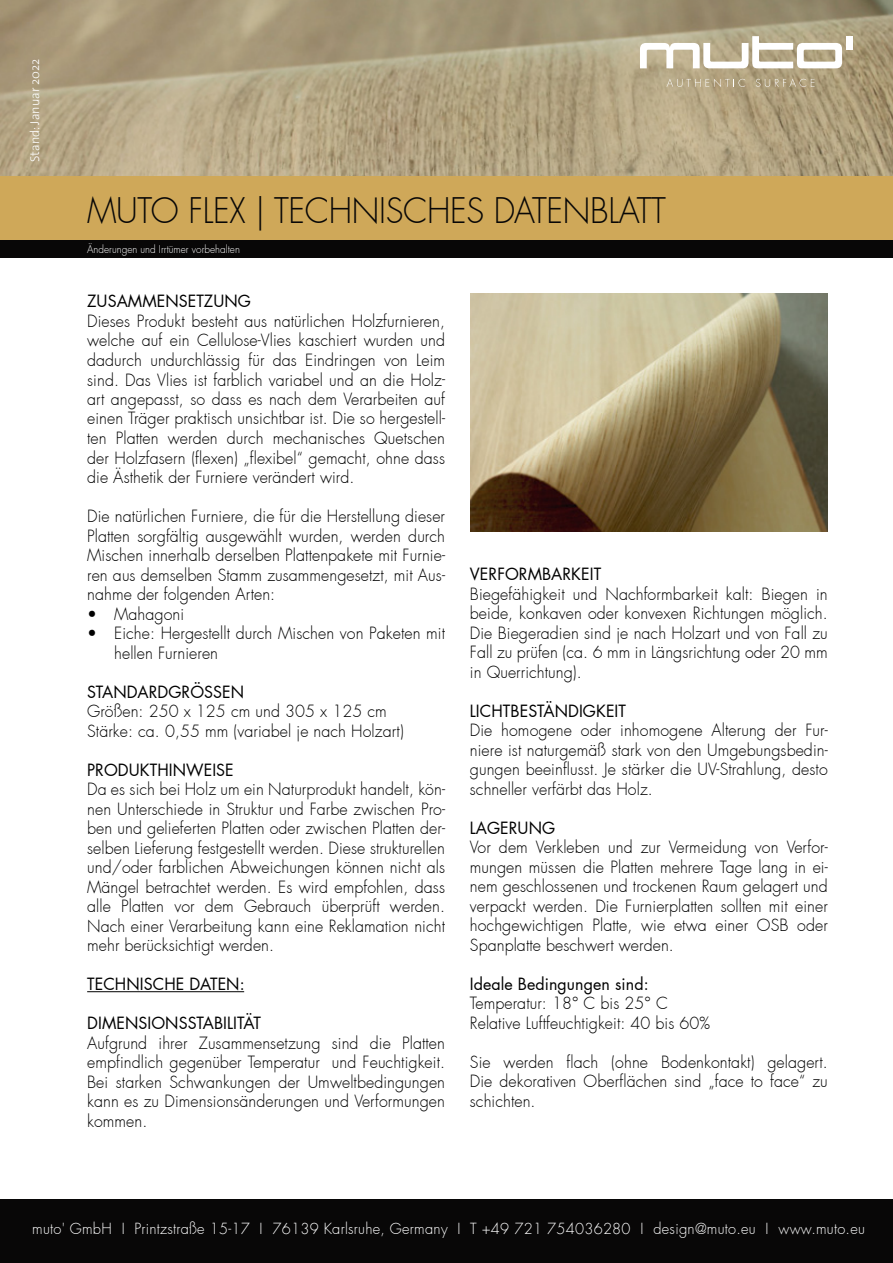
<style>
.page{position:relative;width:893px;height:1263px;background:#fff}
.page>*{position:absolute;margin:0;border:0;box-sizing:border-box;transform-origin:0 0}
.t1{font:300 34.5px "Futura LT Pro";letter-spacing:-.01em;color:#080707;scale:.95 1}
.t2{font:300 16.5px/19.5px "Futura";letter-spacing:.005em;color:#000;text-align:justify}
.t3{font:16.5px "Futura LT Pro";letter-spacing:.005em;color:#000}
.t4{font:300 15px "Futura LT Pro";letter-spacing:.02em;color:#fff}
.t5{font:300 12.75px "The Sans";color:#fff}
.t6{font:300 10.5px "Futura LT Pro";letter-spacing:.005em;color:#fff;scale:.95 1}
.s1{font-family:"Futura"}
</style>
<div class="page">
<div style="left:0;top:1199px;width:893px;height:64px;background:#080707"></div>
<img style="left:0;top:0;width:893px;height:176px">
<svg style="left:667px;top:79px;width:78px;height:8px"></svg>
<svg style="left:756px;top:79px;width:58px;height:8px"></svg>
<svg style="left:640px;top:36px;width:202px;height:32px"></svg>
<div style="left:846px;top:36px;width:7px;height:14px;background:#fff"></div>
<div style="left:0;top:240px;width:893px;height:18px;background:#080707"></div>
<div style="left:0;top:176px;width:893px;height:64px;background:#cfa859"></div>
<hr style="left:87px;top:991px;width:157px;height:1px;background:#000">
<img style="left:471px;top:294px;width:356px;height:237px">
<p class="t5" style="left:24px;top:162px;width:105px;rotate:-90deg">Stand: Januar 2022</p>
<h1 class="t1" style="left:87px;top:187px;width:611px">MUTO FLEX | TECHNISCHES DATENBLATT</h1>
<p class="t6" style="left:87px;top:243px;width:162px">Änderungen und Irrtümer vorbehalten</p>
<p class="t3" style="left:87px;top:290px;width:165px">ZUSAMMENSETZUNG</p>
<p class="t2" style="left:87px;top:312px;width:359px">Dieses Produkt besteht aus natürlichen Holzfurnieren, welche auf ein Cellulose-Vlies kaschiert wurden und dadurch undurchlässig für das Eindringen von Leim sind. Das Vlies ist farblich variabel und an die Holz&shy;art angepasst, so dass es nach dem Verarbeiten auf einen Träger praktisch unsichtbar ist. Die so hergestell&shy;ten Platten werden durch mechanisches Quetschen der Holzfasern (flexen) „flexibel“ gemacht, ohne dass die Ästhetik der Furniere verändert wird.</p>
<p class="t2" style="left:87px;top:507px;width:359px">Die natürlichen Furniere, die für die Herstellung dieser Platten sorgfältig ausgewählt wurden, werden durch Mischen innerhalb derselben Plattenpakete mit Furnie&shy;ren aus demselben Stamm zusammengesetzt, mit Aus&shy;nahme der folgenden Arten:</p>
<p class="t2" style="left:87px;top:604px;width:99px">• Mahagoni</p>
<p class="t2" style="left:114px;top:624px;width:332px;text-indent:-27px">• Eiche: Hergestellt durch Mischen von Paketen mit hellen Furnieren</p>
<p class="t3" style="left:87px;top:680px;width:159px">STANDARDGRÖSSEN</p>
<p class="t2" style="left:87px;top:702px;width:318px">Größen: 250 x 125 cm und 305 x 125 cm<br>Stärke: ca. 0,55 mm (variabel je nach Holzart)</p>
<p class="t3" style="left:87px;top:758px;width:148px">PRODUKTHINWEISE</p>
<p class="t2" style="left:87px;top:780px;width:359px">Da es sich bei Holz um ein Naturprodukt handelt, kön&shy;nen Unterschiede in Struktur und Farbe zwischen Pro&shy;ben und gelieferten Platten oder zwischen Platten der&shy;selben Lieferung festgestellt werden. Diese strukturellen und/oder farblichen Abweichungen können nicht als Mängel betrachtet werden. Es wird empfohlen, dass alle Platten vor dem Gebrauch überprüft werden.<br>Nach einer Verarbeitung kann eine Reklamation nicht mehr berücksichtigt werden.</p>
<p class="t3" style="left:87px;top:973px;width:159px">TECHNISCHE DATEN:</p>
<p class="t3" style="left:87px;top:1012px;width:175px">DIMENSIONSSTABILITÄT</p>
<p class="t2" style="left:87px;top:1033px;width:359px">Aufgrund ihrer Zusammensetzung sind die Platten empfindlich gegenüber Temperatur und Feuchtigkeit.<br>Bei starken Schwankungen der Umweltbedingungen kann es zu Dimensionsänderungen und Verformungen kommen.</p>
<p class="t3" style="left:470px;top:563px;width:133px">VERFORMBARKEIT</p>
<p class="t2" style="left:470px;top:584px;width:359px">Biegefähigkeit und Nachformbarkeit kalt: Biegen in beide, konkaven oder konvexen Richtungen möglich.<br>Die Biegeradien sind je nach Holzart und von Fall zu Fall zu prüfen (ca. 6 mm in Längsrichtung oder 20 mm in Querrichtung).</p>
<p class="t3" style="left:470px;top:699px;width:158px">LICHTBESTÄNDIGKEIT</p>
<p class="t2" style="left:470px;top:721px;width:359px">Die homogene oder inhomogene Alterung der Fur&shy;niere ist naturgemäß stark von den Umgebungsbedin&shy;gungen beeinflusst. Je stärker die UV-Strahlung, desto schneller verfärbt das Holz.</p>
<p class="t3" style="left:470px;top:816px;width:87px">LAGERUNG</p>
<p class="t2" style="left:470px;top:838px;width:359px">Vor dem Verkleben und zur Vermeidung von Verfor&shy;mungen müssen die Platten mehrere Tage lang in ei&shy;nem geschlossenen und trockenen Raum gelagert und verpackt werden. Die Furnierplatten sollten mit einer hochgewichtigen Platte, wie etwa einer OSB oder Spanplatte beschwert werden.</p>
<p class="t3" style="left:470px;top:972px;width:180px">Ideale Bedingungen sind:</p>
<p class="t2" style="left:470px;top:994px;width:242px">Temperatur: 18° C bis 25° C<br>Relative Luftfeuchtigkeit: 40 bis 60%</p>
<p class="t2" style="left:470px;top:1052px;width:359px">Sie werden flach (ohne Bodenkontakt) gelagert.<br>Die dekorativen Oberflächen sind „face to face“ zu schichten.</p>
<p class="t4" style="left:32px;top:1219px;width:834px">muto<span class="s1">'</span> GmbH I Printzstraße 15-17 I 76139 Karlsruhe, Germany I T +49 721 754036280 I design@muto.eu I www.muto.eu</p>
</div>
